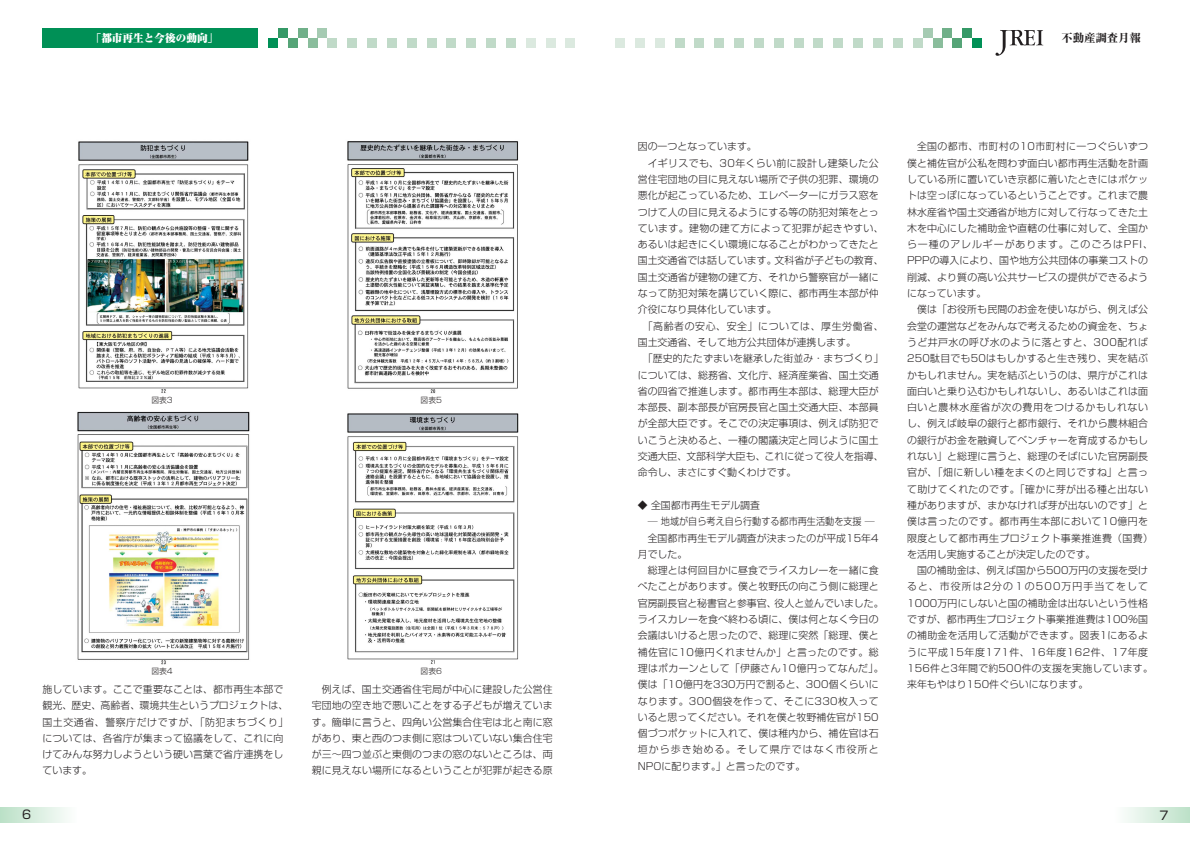
<style>
.page{position:relative;width:1190px;height:841px;background:#fff}
.page>*{position:absolute;margin:0;border:0;box-sizing:border-box;transform-origin:0 0}
.t1{font:12px "Shin Go";color:#231f20}
.t2{font:800 11.3px "Ryumin";color:#231f20}
.t3{font:900 10.6px "Ryumin";color:#fff}
.t4{font:300 9.9px/16.3px "Shin Go";letter-spacing:.015em;color:#231f20}
.t5{font:300 9.9px "Shin Go";letter-spacing:.035em;color:#231f20}
.t6{font:300 9.9px "Shin Go";letter-spacing:.06em;color:#231f20}
.t7{font:300 9.9px "Shin Go";letter-spacing:.11em;color:#231f20}
.t8{font:300 7.8px "Shin Go";color:#231f20}
</style>
<div class="page">
<svg style="left:0;top:808px;width:66px;height:14px"></svg>
<svg style="left:1126px;top:808px;width:64px;height:14px"></svg>
<div style="left:43px;top:28px;width:215px;height:20px;background:#009056"></div>
<div style="left:347px;top:38px;width:10px;height:10px;background:#c0dac8"></div>
<svg style="left:996px;top:30px;width:47px;height:26px"></svg>
<div style="left:268px;top:38px;width:10px;height:10px;background:#009056"></div>
<div style="left:278px;top:28px;width:10px;height:10px;background:#349966"></div>
<div style="left:288px;top:38px;width:10px;height:10px;background:#55a477"></div>
<div style="left:298px;top:28px;width:10px;height:10px;background:#70b089"></div>
<div style="left:308px;top:38px;width:9px;height:10px;background:#8abd9c"></div>
<div style="left:317px;top:28px;width:10px;height:10px;background:#a5cbb2"></div>
<div style="left:327px;top:38px;width:10px;height:10px;background:#c0dac8"></div>
<div style="left:893px;top:38px;width:10px;height:10px;background:#c0dac8"></div>
<div style="left:913px;top:38px;width:10px;height:10px;background:#c0dac8"></div>
<div style="left:923px;top:28px;width:10px;height:10px;background:#a5cbb2"></div>
<div style="left:933px;top:38px;width:10px;height:10px;background:#8abd9c"></div>
<div style="left:943px;top:28px;width:9px;height:10px;background:#70b089"></div>
<div style="left:952px;top:38px;width:10px;height:10px;background:#55a477"></div>
<div style="left:962px;top:28px;width:10px;height:10px;background:#349966"></div>
<div style="left:972px;top:38px;width:10px;height:10px;background:#009056"></div>
<div style="left:367px;top:38px;width:10px;height:10px;background:#c0dac8"></div>
<div style="left:387px;top:38px;width:10px;height:10px;background:#c0dac8"></div>
<div style="left:407px;top:38px;width:10px;height:10px;background:#c0dac8"></div>
<div style="left:427px;top:38px;width:10px;height:10px;background:#c0dac8"></div>
<div style="left:446px;top:38px;width:10px;height:10px;background:#c0dac8"></div>
<div style="left:466px;top:38px;width:10px;height:10px;background:#c0dac8"></div>
<div style="left:486px;top:38px;width:10px;height:10px;background:#c0dac8"></div>
<div style="left:506px;top:38px;width:10px;height:10px;background:#c0dac8"></div>
<div style="left:526px;top:38px;width:10px;height:10px;background:#dbe9df"></div>
<div style="left:546px;top:38px;width:10px;height:10px;background:#dbe9df"></div>
<div style="left:566px;top:38px;width:9px;height:10px;background:#dbe9df"></div>
<div style="left:873px;top:38px;width:10px;height:10px;background:#c0dac8"></div>
<div style="left:853px;top:38px;width:10px;height:10px;background:#c0dac8"></div>
<div style="left:833px;top:38px;width:10px;height:10px;background:#c0dac8"></div>
<div style="left:814px;top:38px;width:9px;height:10px;background:#c0dac8"></div>
<div style="left:794px;top:38px;width:10px;height:10px;background:#c0dac8"></div>
<div style="left:774px;top:38px;width:10px;height:10px;background:#c0dac8"></div>
<div style="left:754px;top:38px;width:10px;height:10px;background:#c0dac8"></div>
<div style="left:734px;top:38px;width:10px;height:10px;background:#c0dac8"></div>
<div style="left:714px;top:38px;width:10px;height:10px;background:#c0dac8"></div>
<div style="left:694px;top:38px;width:10px;height:10px;background:#c0dac8"></div>
<div style="left:675px;top:38px;width:10px;height:10px;background:#c0dac8"></div>
<div style="left:655px;top:38px;width:10px;height:10px;background:#dbe9df"></div>
<div style="left:635px;top:38px;width:10px;height:10px;background:#dbe9df"></div>
<div style="left:615px;top:38px;width:10px;height:10px;background:#dbe9df"></div>
<img style="left:78px;top:141px;width:171px;height:252px">
<img style="left:77px;top:411px;width:173px;height:254px">
<img style="left:347px;top:141px;width:172px;height:253px">
<img style="left:347px;top:413px;width:172px;height:251px">
<p class="t3" style="left:91px;top:34px;width:129px">「都市再生と今後の動向」</p>
<p class="t2" style="left:1062px;top:34px;width:81px">不動産調査月報</p>
<p class="t8" style="left:151px;top:398px;width:23px">図表3</p>
<p class="t8" style="left:151px;top:668px;width:23px">図表4</p>
<p class="t8" style="left:421px;top:397px;width:23px">図表5</p>
<p class="t8" style="left:421px;top:668px;width:23px">図表6</p>
<p class="t4" style="left:43px;top:682px;width:247px">施しています。ここで重要なことは、都市再生本部で観光、歴史、高齢者、環境共生というプロジェクトは、国土交通省、警察庁だけですが、「防犯まちづくり」については、各省庁が集まって協議をして、これに向けてみんな努力しようという硬い言葉で省庁連携をしています。</p>
<p class="t4" style="left:312px;top:682px;width:242px;text-align:justify;text-indent:10px">例えば、国土交通省住宅局が中心に建設した公営住宅団地の空き地で悪いことをする子どもが増えています。簡単に言うと、四角い公営集合住宅は北と南に窓があり、東と西のつま側に窓はついていない集合住宅が三～四つ並ぶと東側のつまの窓のないところは、両親に見えない場所になるということが犯罪が起きる原</p>
<p class="t4" style="left:638px;top:140px;width:121px">因の一つとなっています。</p>
<p class="t5" style="left:648px;top:159px;width:233px">イギリスでも、30年くらい前に設計し建築した公</p>
<p class="t4" style="left:638px;top:172px;width:242px">営住宅団地の目に見えない場所で子供の犯罪、環境の</p>
<p class="t4" style="left:638px;top:189px;width:242px">悪化が起こっているため、エレベーターにガラス窓を</p>
<p class="t4" style="left:638px;top:205px;width:242px">つけて人の目に見えるようにする等の防犯対策をとっ</p>
<p class="t5" style="left:638px;top:224px;width:247px">ています。建物の建て方によって犯罪が起きやすい、</p>
<p class="t4" style="left:638px;top:238px;width:242px">あるいは起きにくい環境になることがわかってきたと</p>
<p class="t4" style="left:638px;top:254px;width:247px">国土交通省では話しています。文科省が子どもの教育、</p>
<p class="t4" style="left:638px;top:270px;width:242px">国土交通省が建物の建て方、それから警察官が一緒に</p>
<p class="t4" style="left:638px;top:286px;width:242px">なって防犯対策を講じていく際に、都市再生本部が仲</p>
<p class="t4" style="left:638px;top:303px;width:140px">介役になり具体化しています。</p>
<p class="t6" style="left:643px;top:322px;width:242px">「高齢者の安心、安全」については、厚生労働省、</p>
<p class="t4" style="left:638px;top:335px;width:220px">国土交通省、そして地方公共団体が連携します。</p>
<p class="t4" style="left:643px;top:352px;width:242px">「歴史的たたずまいを継承した街並み・まちづくり」</p>
<p class="t4" style="left:638px;top:368px;width:242px">については、総務省、文化庁、経済産業省、国土交通</p>
<p class="t4" style="left:638px;top:384px;width:242px">省の四省で推進します。都市再生本部は、総理大臣が</p>
<p class="t4" style="left:638px;top:401px;width:242px">本部長、副本部長が官房長官と国土交通大臣、本部員</p>
<p class="t4" style="left:638px;top:417px;width:242px">が全部大臣です。そこでの決定事項は、例えば防犯で</p>
<p class="t4" style="left:638px;top:433px;width:242px">いこうと決めると、一種の閣議決定と同じように国土</p>
<p class="t4" style="left:638px;top:449px;width:247px">交通大臣、文部科学大臣も、これに従って役人を指導、</p>
<p class="t4" style="left:638px;top:466px;width:160px">命令し、まさにすぐ動くわけです。</p>
<p class="t4" style="left:638px;top:498px;width:124px">◆ 全国都市再生モデル調査</p>
<p class="t4" style="left:648px;top:515px;width:228px">― 地域が自ら考え自ら行動する都市再生活動を支援 ―</p>
<p class="t4" style="left:648px;top:531px;width:233px">全国都市再生モデル調査が決まったのが平成15年4</p>
<p class="t4" style="left:638px;top:547px;width:51px">月でした。</p>
<p class="t4" style="left:648px;top:564px;width:233px">総理とは何回目かに昼食でライスカレーを一緒に食</p>
<p class="t4" style="left:638px;top:580px;width:242px">べたことがあります。僕と牧野氏の向こう側に総理と</p>
<p class="t4" style="left:638px;top:596px;width:247px">官房副長官と秘書官と参事官、役人と並んでいました。</p>
<p class="t4" style="left:638px;top:612px;width:242px">ライスカレーを食べ終わる頃に、僕は何となく今日の</p>
<p class="t4" style="left:638px;top:629px;width:242px">会議はいけると思ったので、総理に突然「総理、僕と</p>
<p class="t5" style="left:638px;top:648px;width:242px">補佐官に10億円くれませんか」と言ったのです。総</p>
<p class="t4" style="left:638px;top:661px;width:247px">理はポカーンとして「伊藤さん10億円ってなんだ」。</p>
<p class="t4" style="left:638px;top:678px;width:242px">僕は「10億円を330万円で割ると、300個くらいに</p>
<p class="t4" style="left:638px;top:694px;width:242px">なります。300個袋を作って、そこに330枚入って</p>
<p class="t4" style="left:638px;top:710px;width:242px">いると思ってください。それを僕と牧野補佐官が150</p>
<p class="t4" style="left:638px;top:727px;width:242px">個づつポケットに入れて、僕は稚内から、補佐官は石</p>
<p class="t7" style="left:638px;top:746px;width:242px">垣から歩き始める。そして県庁ではなく市役所と</p>
<p class="t4" style="left:638px;top:759px;width:169px">NPOに配ります。」と言ったのです。</p>
<p class="t4" style="left:907px;top:140px;width:247px;text-indent:10px">全国の都市、市町村の10市町村に一つぐらいずつ僕と補佐官が公私を問わず面白い都市再生活動を計画している所に置いていき京都に着いたときにはポケットは空っぽになっているということです。これまで農林水産省や国土交通省が地方に対して行なってきた土木を中心にした補助金や直轄の仕事に対して、全国から一種のアレルギーがあります。このごろはPFI、<br>PPPの導入により、国や地方公共団体の事業コストの削減、より質の高い公共サービスの提供ができるようになっています。</p>
<p class="t4" style="left:907px;top:303px;width:247px;text-indent:10px">僕は「お役所も民間のお金を使いながら、例えば公会堂の運営などをみんなで考えるための資金を、ちょうど井戸水の呼び水のように落とすと、300配れば<br>250駄目でも50はもしかすると生き残り、実を結ぶかもしれません。実を結ぶというのは、県庁がこれは面白いと乗り込むかもしれないし、あるいはこれは面白いと農林水産省が次の費用をつけるかもしれないし、例えば岐阜の銀行と都市銀行、それから農林組合の銀行がお金を融資してベンチャーを育成するかもしれない」と総理に言うと、総理のそばにいた官房副長官が、「畑に新しい種をまくのと同じですね」と言って助けてくれたのです。「確かに芽が出る種と出ない種がありますが、まかなければ芽が出ないのです」と僕は言ったのです。都市再生本部において10億円を限度として都市再生プロジェクト事業推進費（国費）を活用し実施することが決定したのです。</p>
<p class="t4" style="left:907px;top:564px;width:247px;text-indent:10px">国の補助金は、例えば国から500万円の支援を受けると、市役所は2分の１の500万円手当てをして<br>1000万円にしないと国の補助金は出ないという性格ですが、都市再生プロジェクト事業推進費は100％国の補助金を活用して活動ができます。図表1にあるように平成15年度171件、16年度162件、17年度<br>156件と3年間で約500件の支援を実施しています。来年もやはり150件ぐらいになります。</p>
<p class="t1" style="left:22px;top:810px;width:11px">6</p>
<p class="t1" style="left:1159px;top:811px;width:11px">7</p>
</div>
